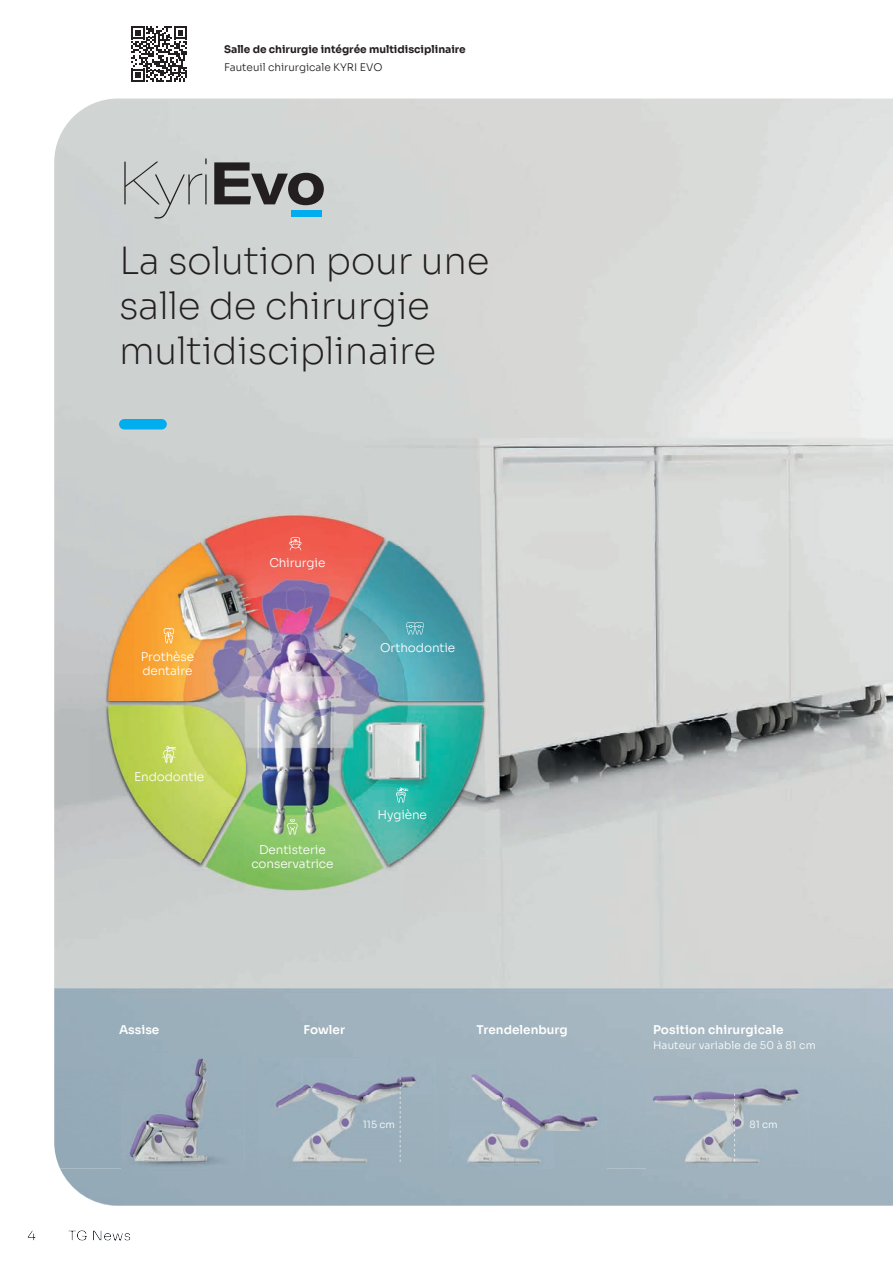
<style>
.page{position:relative;width:893px;height:1263px;background:#fff}
.page>*{position:absolute;margin:0;border:0;box-sizing:border-box;transform-origin:0 0}
.t1{font:200 37.5px/45px "Sora";letter-spacing:-.01em;color:#231f20}
.t2{font:300 12px/14px "Sora";letter-spacing:-.01em;color:#fff}
.t3{font:600 12px "Sora";color:#fff}
.t4{font:700 10.5px "Sora";color:#231f20}
.t5{font:300 10.5px "Sora";color:#231f20}
.t6{font:300 10.5px "Sora";letter-spacing:.01em;color:#fff}
.t7{font:300 9.9px "Sora";color:#fff}
</style>
<div class="page">
<img style="left:54px;top:99px;width:839px;height:1107px">
<img style="left:54px;top:988px;width:839px;height:80px">
<div style="left:54px;top:1068px;width:67px;height:100px;background:#95aab8"></div>
<img style="left:245px;top:1068px;width:14px;height:100px">
<img style="left:435px;top:1068px;width:15px;height:100px">
<div style="left:607px;top:1068px;width:76px;height:100px;background:#a0b3be"></div>
<div style="left:683px;top:1068px;width:210px;height:20px;background:#a6b8c3"></div>
<div style="left:809px;top:1088px;width:84px;height:80px;background:#a3b5c0"></div>
<img style="left:121px;top:1053px;width:124px;height:117px">
<img style="left:450px;top:1059px;width:157px;height:110px">
<img style="left:646px;top:1074px;width:163px;height:95px">
<svg style="left:734px;top:1093px;width:1px;height:68px"></svg>
<img style="left:259px;top:1059px;width:176px;height:110px">
<svg style="left:400px;top:1077px;width:1px;height:85px"></svg>
<svg style="left:124px;top:158px;width:83px;height:61px;background:#c4c8c6"></svg>
<hr style="left:205px;top:174px;width:2px;height:30px;background:#231f20">
<svg style="left:214px;top:162px;width:110px;height:43px;background:#7b7c7b"></svg>
<div style="left:292px;top:210px;width:30px;height:6px;background:#00aeef"></div>
<div style="left:119px;top:419px;width:48px;height:10px;background:#00aeef;border-radius:5px"></div>
<img style="left:89px;top:494px;width:420px;height:418px">
<svg style="left:396px;top:787px;width:12px;height:16px"></svg>
<svg style="left:164px;top:628px;width:10px;height:15px"></svg>
<svg style="left:162px;top:746px;width:14px;height:17px"></svg>
<svg style="left:287px;top:819px;width:11px;height:16px"></svg>
<svg style="left:289px;top:537px;width:12px;height:13px"></svg>
<svg style="left:406px;top:622px;width:18px;height:13px"></svg>
<svg style="left:131px;top:26px;width:56px;height:56px"></svg>
<svg style="left:28px;top:1230px;width:8px;height:10px"></svg>
<img style="left:68px;top:1230px;width:34px;height:1px">
<img style="left:68px;top:1231px;width:63px;height:9px">
<p class="t4" style="left:224px;top:41px;width:243px">Salle de chirurgie intégrée multidisciplinaire</p>
<p class="t5" style="left:224px;top:59px;width:160px">Fauteuil chirurgicale KYRI EVO</p>
<h1 class="t1" style="left:119px;top:234px;width:372px">La solution pour une salle de chirurgie multidisciplinaire</h1>
<p class="t2" style="left:141px;top:649px;width:55px">Prothèse dentaire</p>
<p class="t2" style="left:134px;top:768px;width:72px">Endodontie</p>
<p class="t2" style="left:269px;top:555px;width:58px">Chirurgie</p>
<p class="t2" style="left:380px;top:639px;width:77px">Orthodontie</p>
<p class="t2" style="left:251px;top:841px;width:83px;text-align:center">Dentisterie conservatrice</p>
<p class="t2" style="left:378px;top:806px;width:51px">Hygiène</p>
<p class="t3" style="left:119px;top:1020px;width:42px">Assise</p>
<p class="t3" style="left:304px;top:1020px;width:43px">Fowler</p>
<p class="t3" style="left:477px;top:1020px;width:93px">Trendelenburg</p>
<p class="t3" style="left:653px;top:1020px;width:132px">Position chirurgicale</p>
<p class="t6" style="left:653px;top:1037px;width:164px">Hauteur variable de 50 à 81 cm</p>
<p class="t7" style="left:363px;top:1116px;width:34px">115 cm</p>
<p class="t7" style="left:749px;top:1116px;width:30px">81 cm</p>
</div>
